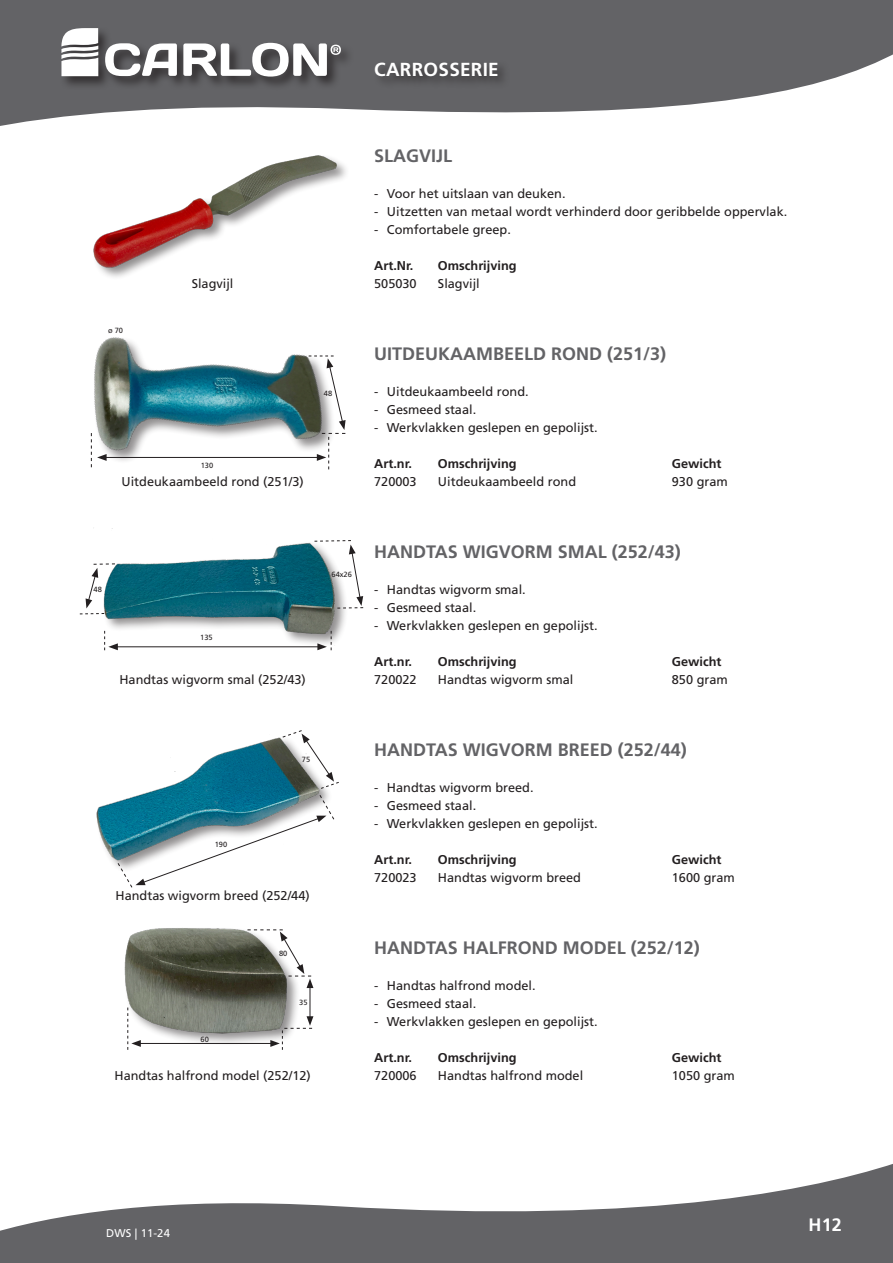
<style>
.page{position:relative;width:893px;height:1263px;background:#fff}
.page>*{position:absolute;margin:0;border:0;box-sizing:border-box;transform-origin:0 0}
.t1{font:700 18.9px "Frutiger LT Std";letter-spacing:.015em;color:#fff}
.t2{font:700 18px "Frutiger LT Std";color:#636366}
.t3{font:700 18px "Frutiger LT Std";color:#fff}
.plat{font:12.75px "Frutiger LT Std";color:#231f20}
.art_omschr_plat{font:12.75px "Frutiger LT Std";color:#231f20}
.omschrijving{font:12.75px "Frutiger LT Std";color:#231f20}
.art_omschr_vet{font:700 12.75px "Frutiger LT Std";color:#231f20}
.t4{font:11.25px "Frutiger LT Std";letter-spacing:.01em;color:#fff}
.t5{font:7.5px "Frutiger LT Std";color:#231f20}
</style>
<div class="page">
<svg style="left:0;top:1164px;width:893px;height:99px;fill:#636366"></svg>
<svg style="left:0;top:0;width:893px;height:126px;fill:#636366"></svg>
<div style="left:374px;top:60px;width:137px;height:30px;background:#231f20;opacity:.75"></div>
<div style="left:60px;top:26px;width:294px;height:65px;background:#231f20;opacity:.75"></div>
<svg style="left:105px;top:43px;width:72px;height:33px"></svg>
<svg style="left:183px;top:43px;width:158px;height:34px"></svg>
<svg style="left:61px;top:28px;width:37px;height:48px"></svg>
<img style="left:93px;top:155px;width:247px;height:122px">
<img style="left:90px;top:337px;width:244px;height:133px">
<img style="left:96px;top:801px;width:21px;height:65px">
<img style="left:124px;top:928px;width:190px;height:115px">
<hr style="left:104px;top:457px;width:215px;height:1px;background:#231f20">
<svg style="left:91px;top:433px;width:16px;height:34px"></svg>
<svg style="left:309px;top:356px;width:37px;height:113px"></svg>
<hr style="left:138px;top:1043px;width:135px;height:1px;background:#231f20">
<svg style="left:127px;top:1007px;width:14px;height:43px"></svg>
<hr style="left:310px;top:986px;width:1px;height:33px;background:#231f20">
<svg style="left:247px;top:929px;width:66px;height:59px"></svg>
<svg style="left:270px;top:1016px;width:43px;height:34px"></svg>
<img style="left:85px;top:527px;width:255px;height:121px">
<svg style="left:80px;top:563px;width:35px;height:51px"></svg>
<svg style="left:314px;top:540px;width:50px;height:69px"></svg>
<hr style="left:115px;top:646px;width:205px;height:1px;background:#231f20">
<svg style="left:104px;top:631px;width:14px;height:19px"></svg>
<svg style="left:117px;top:730px;width:222px;height:158px"></svg>
<svg style="left:317px;top:631px;width:15px;height:19px"></svg>
<p class="t1" style="left:374px;top:58px;width:126px">CARROSSERIE</p>
<p class="t5" style="left:108px;top:326px;width:17px">ø 70</p>
<p class="plat" style="left:192px;top:276px;width:43px">Slagvijl</p>
<p class="t5" style="left:324px;top:389px;width:10px">48</p>
<p class="t5" style="left:201px;top:461px;width:14px">130</p>
<p class="plat" style="left:122px;top:474px;width:184px">Uitdeukaambeeld rond (251/3)</p>
<p class="t5" style="left:94px;top:585px;width:10px">48</p>
<p class="t5" style="left:200px;top:633px;width:14px">135</p>
<p class="plat" style="left:119px;top:672px;width:188px">Handtas wigvorm smal (252/43)</p>
<p class="t5" style="left:332px;top:570px;width:22px">64x26</p>
<p class="t5" style="left:302px;top:755px;width:10px">75</p>
<p class="t5" style="left:215px;top:840px;width:14px">190</p>
<p class="plat" style="left:116px;top:888px;width:196px">Handtas wigvorm breed (252/44)</p>
<p class="t5" style="left:200px;top:1035px;width:10px">60</p>
<p class="t5" style="left:279px;top:948px;width:10px">80</p>
<p class="t5" style="left:299px;top:998px;width:10px">35</p>
<p class="plat" style="left:114px;top:1068px;width:198px">Handtas halfrond model (252/12)</p>
<p class="t2" style="left:374px;top:145px;width:80px">SLAGVIJL</p>
<p class="plat" style="left:374px;top:186px;width:193px">- Voor het uitslaan van deuken.</p>
<p class="plat" style="left:374px;top:204px;width:415px">- Uitzetten van metaal wordt verhinderd door geribbelde oppervlak.</p>
<p class="plat" style="left:374px;top:222px;width:138px">- Comfortabele greep.</p>
<p class="art_omschr_vet" style="left:374px;top:258px;width:41px">Art.Nr.</p>
<p class="art_omschr_vet" style="left:438px;top:258px;width:80px">Omschrijving</p>
<p class="art_omschr_plat" style="left:374px;top:276px;width:44px">505030</p>
<p class="art_omschr_plat" style="left:438px;top:276px;width:43px">Slagvijl</p>
<p class="t2" style="left:374px;top:343px;width:294px">UITDEUKAAMBEELD ROND (251/3)</p>
<p class="plat" style="left:374px;top:384px;width:156px">- Uitdeukaambeeld rond.</p>
<p class="plat" style="left:374px;top:402px;width:104px">- Gesmeed staal.</p>
<p class="plat" style="left:374px;top:420px;width:225px">- Werkvlakken geslepen en gepolijst.</p>
<p class="art_omschr_vet" style="left:374px;top:456px;width:39px">Art.nr.</p>
<p class="art_omschr_vet" style="left:438px;top:456px;width:80px">Omschrijving</p>
<p class="art_omschr_vet" style="left:672px;top:456px;width:51px">Gewicht</p>
<p class="art_omschr_plat" style="left:374px;top:474px;width:44px">720003</p>
<p class="art_omschr_plat" style="left:438px;top:474px;width:140px">Uitdeukaambeeld rond</p>
<p class="art_omschr_plat" style="left:672px;top:474px;width:57px">930 gram</p>
<p class="t2" style="left:374px;top:541px;width:308px">HANDTAS WIGVORM SMAL (252/43)</p>
<p class="omschrijving" style="left:374px;top:582px;width:153px">- Handtas wigvorm smal.</p>
<p class="omschrijving" style="left:374px;top:600px;width:104px">- Gesmeed staal.</p>
<p class="omschrijving" style="left:374px;top:618px;width:225px">- Werkvlakken geslepen en gepolijst.</p>
<p class="art_omschr_vet" style="left:374px;top:654px;width:39px">Art.nr.</p>
<p class="art_omschr_vet" style="left:438px;top:654px;width:80px">Omschrijving</p>
<p class="art_omschr_vet" style="left:672px;top:654px;width:51px">Gewicht</p>
<p class="art_omschr_plat" style="left:374px;top:672px;width:44px">720022</p>
<p class="art_omschr_plat" style="left:438px;top:672px;width:137px">Handtas wigvorm smal</p>
<p class="art_omschr_plat" style="left:672px;top:672px;width:57px">850 gram</p>
<p class="t2" style="left:374px;top:739px;width:314px">HANDTAS WIGVORM BREED (252/44)</p>
<p class="omschrijving" style="left:374px;top:780px;width:161px">- Handtas wigvorm breed.</p>
<p class="omschrijving" style="left:374px;top:798px;width:104px">- Gesmeed staal.</p>
<p class="omschrijving" style="left:374px;top:816px;width:225px">- Werkvlakken geslepen en gepolijst.</p>
<p class="art_omschr_vet" style="left:374px;top:852px;width:39px">Art.nr.</p>
<p class="art_omschr_vet" style="left:438px;top:852px;width:80px">Omschrijving</p>
<p class="art_omschr_vet" style="left:672px;top:852px;width:51px">Gewicht</p>
<p class="art_omschr_plat" style="left:374px;top:870px;width:44px">720023</p>
<p class="art_omschr_plat" style="left:438px;top:870px;width:145px">Handtas wigvorm breed</p>
<p class="art_omschr_plat" style="left:672px;top:870px;width:65px">1600 gram</p>
<p class="t2" style="left:374px;top:937px;width:327px">HANDTAS HALFROND MODEL (252/12)</p>
<p class="plat" style="left:374px;top:978px;width:163px">- Handtas halfrond model.</p>
<p class="plat" style="left:374px;top:996px;width:104px">- Gesmeed staal.</p>
<p class="plat" style="left:374px;top:1014px;width:225px">- Werkvlakken geslepen en gepolijst.</p>
<p class="art_omschr_vet" style="left:374px;top:1050px;width:39px">Art.nr.</p>
<p class="art_omschr_vet" style="left:438px;top:1050px;width:80px">Omschrijving</p>
<p class="art_omschr_vet" style="left:672px;top:1050px;width:51px">Gewicht</p>
<p class="art_omschr_plat" style="left:374px;top:1068px;width:44px">720006</p>
<p class="art_omschr_plat" style="left:438px;top:1068px;width:147px">Handtas halfrond model</p>
<p class="art_omschr_plat" style="left:672px;top:1068px;width:65px">1050 gram</p>
<p class="t4" style="left:106px;top:1226px;width:65px">DWS | 11-24</p>
<p class="t3" style="left:809px;top:1214px;width:35px">H12</p>
</div>
